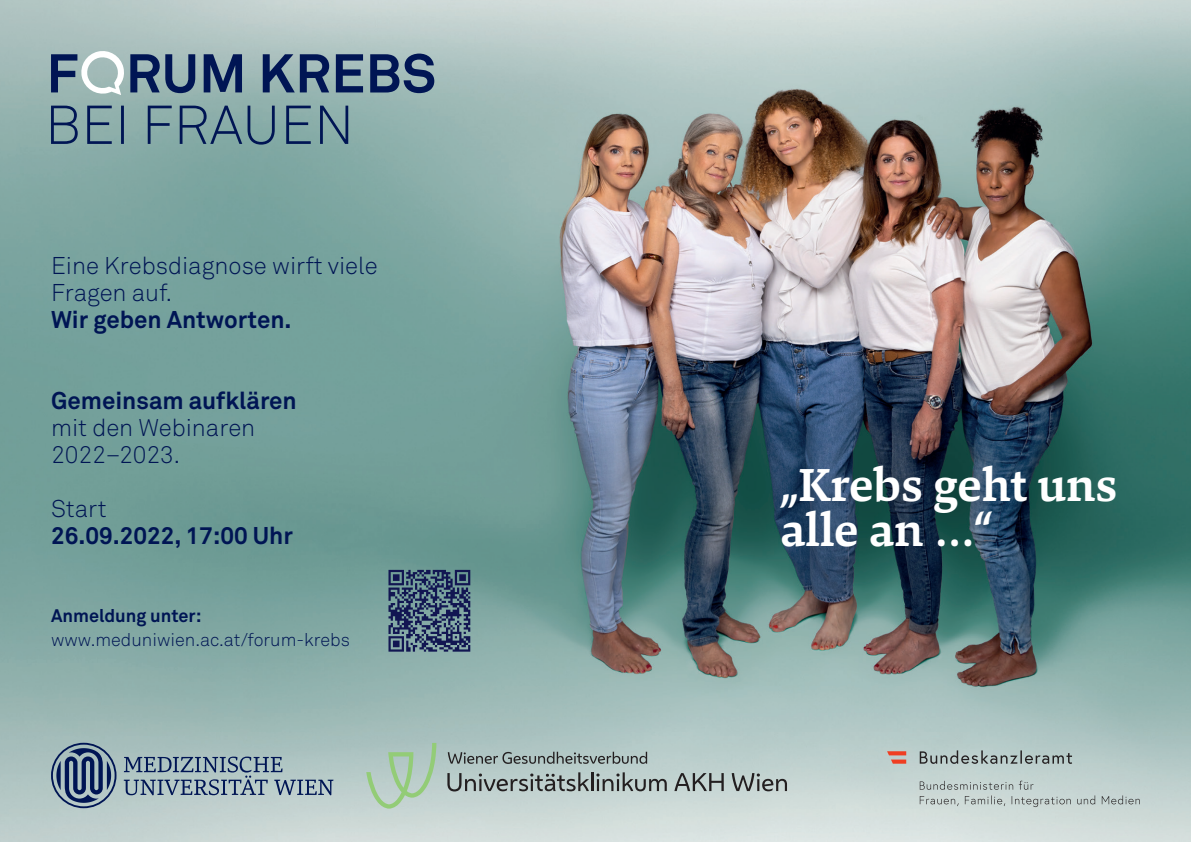
<style>
.page{position:relative;width:1191px;height:842px;background:#fff}
.page>*{position:absolute;margin:0;border:0;box-sizing:border-box;transform-origin:0 0}
.t1{font:700 48px/45.2px "Danton";color:#fff}
.t2{font:300 24px/27px "Akkurat Pro";color:#001554}
.t3{font:700 24px "Akkurat Pro";color:#001554}
.t4{font:300 18px "Akkurat Pro";color:#001554}
.t5{font:700 18px "Akkurat Pro";color:#001554}
</style>
<div class="page">
<img style="left:0;top:0;width:1191px;height:842px">
<svg style="left:51px;top:49px;width:383px;height:47px;background:#6f8699"></svg>
<svg style="left:388px;top:570px;width:82px;height:82px;background:#455a77"></svg>
<svg style="left:124px;top:756px;width:209px;height:39px;background:#8ba0ac"></svg>
<svg style="left:51px;top:743px;width:65px;height:65px;background:#6b8097"></svg>
<svg style="left:366px;top:743px;width:70px;height:66px;background:#b0cbb7"></svg>
<svg style="left:448px;top:752px;width:199px;height:12px;background:#8c9a99"></svg>
<svg style="left:447px;top:772px;width:220px;height:19px;background:#939e9d"></svg>
<svg style="left:674px;top:773px;width:49px;height:18px"></svg>
<svg style="left:731px;top:773px;width:56px;height:18px"></svg>
<svg style="left:919px;top:781px;width:221px;height:26px;background:#bbc8c6"></svg>
<svg style="left:919px;top:750px;width:153px;height:14px;background:#96a4a3"></svg>
<svg style="left:887px;top:751px;width:19px;height:13px"></svg>
<svg style="left:51px;top:106px;width:297px;height:39px;background:#6e8e98"></svg>
<p class="t2" style="left:51px;top:252px;width:328px">Eine Krebsdiagnose wirft viele<br>Fragen auf.</p>
<p class="t3" style="left:51px;top:305px;width:242px">Wir geben Antworten.</p>
<p class="t3" style="left:51px;top:386px;width:247px">Gemeinsam aufklären</p>
<p class="t2" style="left:51px;top:414px;width:206px">mit den Webinaren<br>2022–2023.</p>
<p class="t2" style="left:51px;top:495px;width:57px">Start</p>
<p class="t3" style="left:51px;top:521px;width:243px">26.09.2022, 17:00 Uhr</p>
<p class="t5" style="left:51px;top:604px;width:152px">Anmeldung unter:</p>
<p class="t4" style="left:51px;top:629px;width:300px">www.meduniwien.ac.at/forum-krebs</p>
<p class="t1" style="left:780px;top:461px;width:338px">„Krebs geht uns alle an …“</p>
</div>
